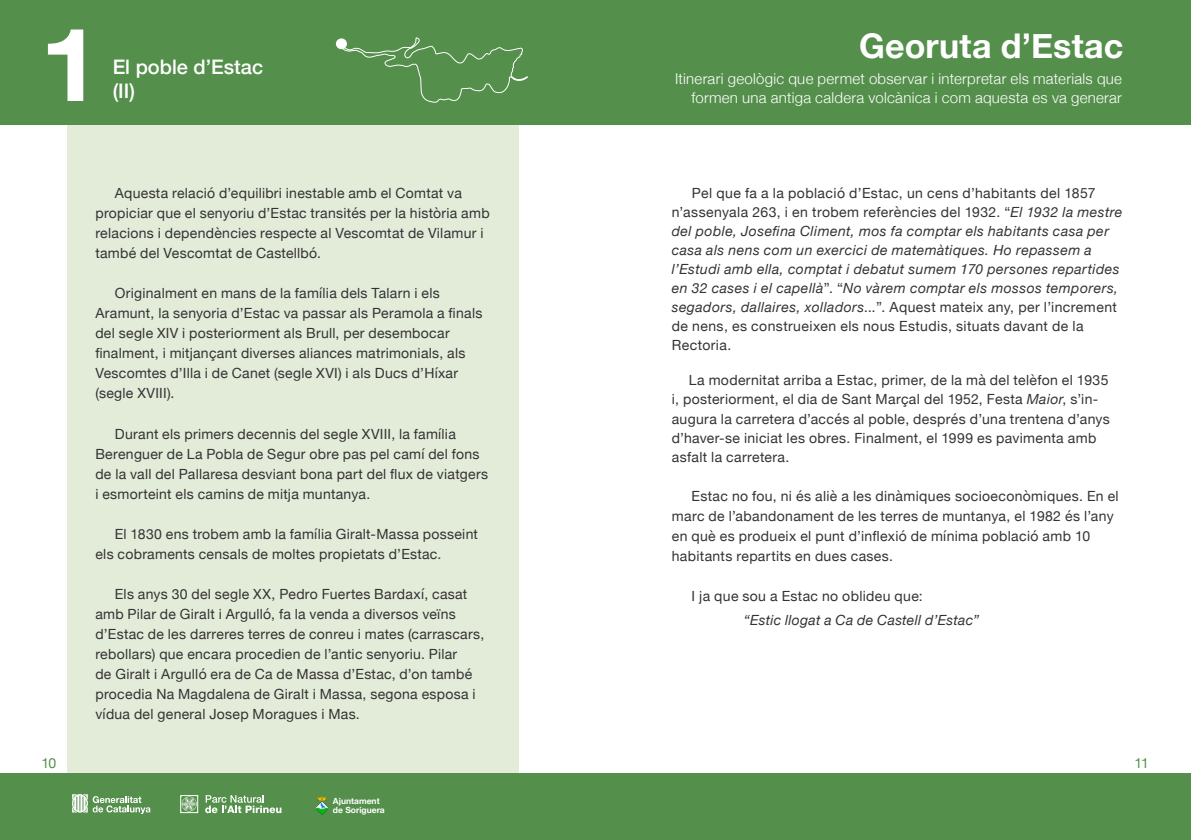
<style>
.page{position:relative;width:1191px;height:840px;background:#fff}
.page>*{position:absolute;margin:0;border:0;box-sizing:border-box;transform-origin:0 0}
.t1{font:700 102px "Helvetica Neue";color:#fff;scale:1.09 1}
.t2{font:700 34px "Helvetica Neue";letter-spacing:.005em;color:#fff}
.t3{font:500 20px "Helvetica Neue";color:#fff}
.t4{font:300 15px/19px "Helvetica Neue";letter-spacing:.02em;color:#fff;text-align:right}
.t5{font:14px/20px "Helvetica Neue";letter-spacing:.02em;color:#333}
.t6{font:italic 14px/19px "Helvetica Neue";letter-spacing:.03em;color:#333}
.t7{font:14px "Helvetica Neue";color:#548f4b}
.t8{font:700 8.4px "Helvetica Neue";color:#fff}
.s1{font-style:normal}
.s2{font-style:italic}
</style>
<div class="page">
<div style="left:68px;top:123px;width:451px;height:653px;background:#e3ebd9"></div>
<div style="left:0;top:0;width:595px;height:125px;background:#548f4b"></div>
<svg style="left:340px;top:37px;width:188px;height:66px"></svg>
<div style="left:595px;top:0;width:596px;height:125px;background:#548f4b"></div>
<div style="left:336px;top:38px;width:11px;height:11px;background:#fff;border-radius:50%"></div>
<div style="left:0;top:772px;width:1191px;height:67px;background:#548f4b"></div>
<svg style="left:205px;top:795px;width:76px;height:17px"></svg>
<svg style="left:180px;top:795px;width:18px;height:17px"></svg>
<svg style="left:72px;top:794px;width:78px;height:19px"></svg>
<img style="left:315px;top:796px;width:13px;height:18px">
<p class="t1" style="left:40px;top:-16px;width:58px">1</p>
<p class="t3" style="left:113px;top:51px;width:152px">El poble d’Estac</p>
<p class="t3" style="left:113px;top:75px;width:24px">(II)</p>
<p class="t7" style="left:41px;top:752px;width:17px">10</p>
<p class="t5" style="left:95px;top:184px;width:396px;text-indent:19px">Aquesta relació d’equilibri inestable amb el Comtat va propiciar que el senyoriu d’Estac transités per la història amb relacions i dependències respecte al Vescomtat de Vilamur i també del Vescomtat de Castellbó.</p>
<p class="t5" style="left:95px;top:284px;width:388px;text-indent:19px">Originalment en mans de la família dels Talarn i els Aramunt, la senyoria d’Estac va passar als Peramola a finals del segle XIV i posteriorment als Brull, per desembocar finalment, i mitjançant diverses aliances matrimonials, als Vescomtes d’Illa i de Canet (segle XVI) i als Ducs d’Híxar (segle XVIII).</p>
<p class="t5" style="left:95px;top:424px;width:394px;text-indent:19px">Durant els primers decennis del segle XVIII, la família Berenguer de La Pobla de Segur obre pas pel camí del fons de la vall del Pallaresa desviant bona part del flux de viatgers i esmorteint els camins de mitja muntanya.</p>
<p class="t5" style="left:95px;top:524px;width:384px;text-indent:19px">El 1830 ens trobem amb la família Giralt-Massa posseint els cobraments censals de moltes propietats d’Estac.</p>
<p class="t5" style="left:95px;top:584px;width:390px;text-indent:19px">Els anys 30 del segle XX, Pedro Fuertes Bardaxí, casat amb Pilar de Giralt i Argulló, fa la venda a diversos veïns d’Estac de les darreres terres de conreu i mates (carrascars, rebollars) que encara procedien de l’antic senyoriu. Pilar<br>de Giralt i Argulló era de Ca de Massa d’Estac, d’on també procedia Na Magdalena de Giralt i Massa, segona esposa i vídua del general Josep Moragues i Mas.</p>
<p class="t8" style="left:333px;top:793px;width:48px">Ajuntament</p>
<p class="t8" style="left:333px;top:802px;width:53px">de Soriguera</p>
<p class="t2" style="left:859px;top:20px;width:266px">Georuta d’Estac</p>
<p class="t4" style="left:675px;top:68px;width:448px">Itinerari geològic que permet observar i interpretar els materials que formen una antiga caldera volcànica i com aquesta es va generar</p>
<p class="t6" style="left:672px;top:184px;width:452px;text-indent:20px"><span class="s1">Pel que fa a la població d’Estac, un cens d’habitants del 1857 n’assenyala 263, i en trobem referències del 1932. “</span>El 1932 la mestre del poble, Josefina Climent, mos fa comptar els habitants casa per casa als nens com un exercici de matemàtiques. Ho repassem a l’Estudi amb ella, comptat i debatut sumem 170 persones repartides en 32 cases i el capellà<span class="s1">”. “</span>No vàrem comptar els mossos temporers, segadors, dallaires, xolladors...<span class="s1">”. Aquest mateix any, per l’increment de nens, es construeixen els nous Estudis, situats davant de la Rectoria.</span></p>
<p class="t5" style="left:672px;top:371px;width:439px;line-height:19px;text-indent:17px">La modernitat arriba a Estac, primer, de la mà del telèfon el 1935 i, posteriorment, el dia de Sant Marçal del 1952, Festa <span class="s2">Maior</span>, s’in&shy;augura la carretera d’accés al poble, després d’una trentena d’anys d’haver-se iniciat les obres. Finalment, el 1999 es pavimenta amb asfalt la carretera.</p>
<p class="t5" style="left:672px;top:486px;width:448px;text-indent:20px">Estac no fou, ni és aliè a les dinàmiques socioeconòmiques. En el marc de l’abandonament de les terres de muntanya, el 1982 és l’any en què es produeix el punt d’inflexió de mínima població amb 10 habitants repartits en dues cases.</p>
<p class="t5" style="left:691px;top:586px;width:233px">I ja que sou a Estac no oblideu que:</p>
<p class="t6" style="left:744px;top:610px;width:237px">“Estic llogat a Ca de Castell d’Estac”</p>
<p class="t7" style="left:1134px;top:752px;width:16px">11</p>
</div>
